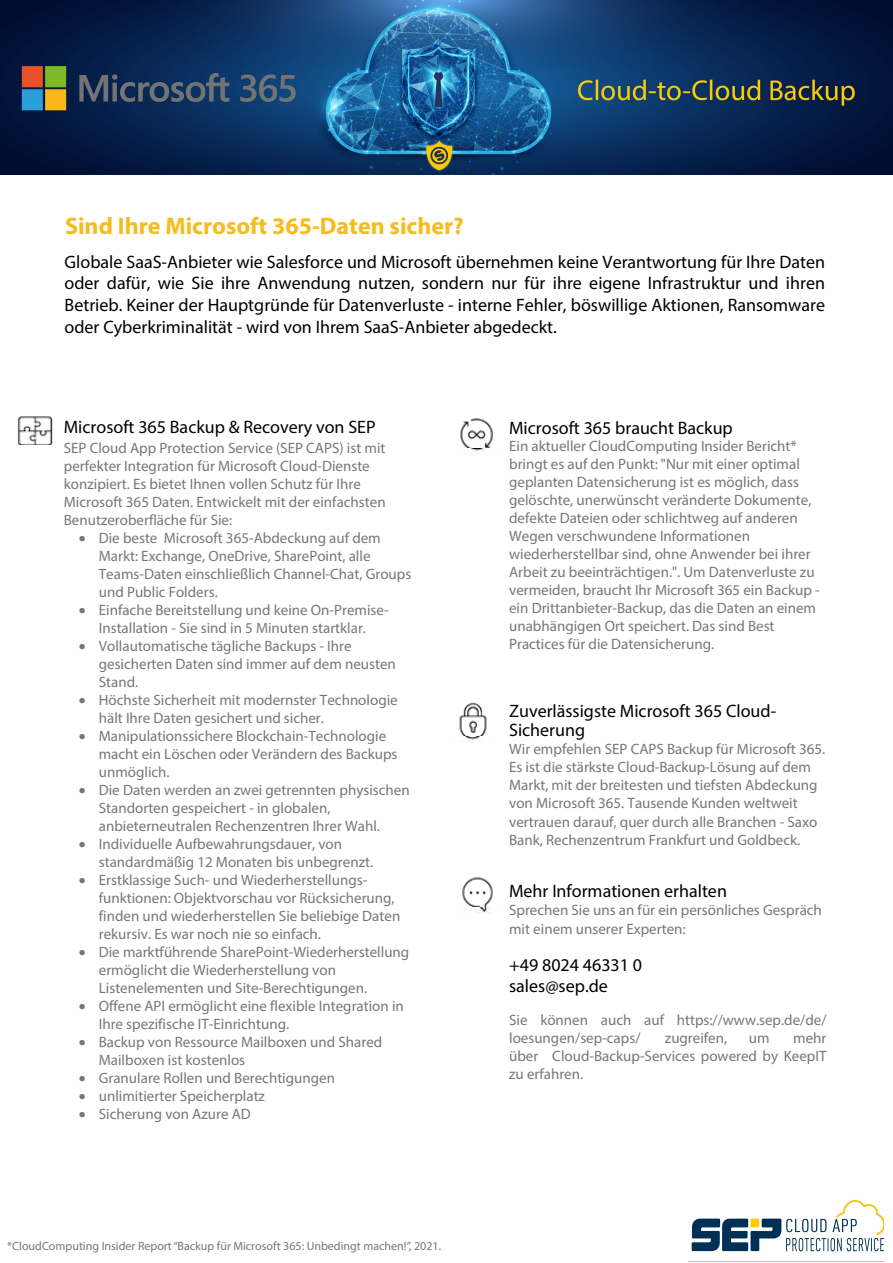
<style>
.page{position:relative;width:893px;height:1263px;background:#fff}
.page>*{position:absolute;margin:0;border:0;box-sizing:border-box;transform-origin:0 0}
.t1{font:700 24px "Myriad Pro";color:#f6bb1c}
.t2{font:18px/21.6px "Myriad Pro";color:#000}
.t3{font:15px/18px "Myriad Pro";color:#757779}
.t4{font:12px "Myriad Pro";color:#757779}
</style>
<div class="page">
<img style="left:18px;top:416px;width:35px;height:28px">
<img style="left:459px;top:702px;width:28px;height:41px">
<img style="left:462px;top:877px;width:31px;height:36px">
<img style="left:460px;top:418px;width:33px;height:36px">
<img style="left:689px;top:1199px;width:195px;height:63px">
<img style="left:0;top:0;width:893px;height:175px">
<h1 class="t1" style="left:65px;top:210px;width:400px">Sind Ihre Microsoft 365-Daten sicher?</h1>
<p class="t2" style="left:65px;top:251px;width:762px;text-align:justify">Globale SaaS-Anbieter wie Salesforce und Microsoft übernehmen keine Verantwortung für Ihre Daten oder dafür, wie Sie ihre Anwendung nutzen, sondern nur für ihre eigene Infrastruktur und ihren Betrieb. Keiner der Hauptgründe für Datenverluste - interne Fehler, böswillige Aktionen, Ransomware oder Cyberkriminalität - wird von Ihrem SaaS-Anbieter abgedeckt.</p>
<p class="t2" style="left:64px;top:416px;width:313px">Microsoft 365 Backup &amp; Recovery von SEP</p>
<p class="t3" style="left:64px;top:439px;width:323px">SEP Cloud App Protection Service (SEP CAPS) ist mit perfekter Integration für Microsoft Cloud-Dienste konzipiert. Es bietet Ihnen vollen Schutz für Ihre Microsoft 365 Daten. Entwickelt mit der einfachsten Benutzeroberfläche für Sie:</p>
<p class="t3" style="left:99px;top:528px;width:314px;text-indent:-20px">• Die beste Microsoft 365-Abdeckung auf dem Markt: Exchange, OneDrive, SharePoint, alle Teams-Daten einschließlich Channel-Chat, Groups und Public Folders.</p>
<p class="t3" style="left:79px;top:600px;width:311px;text-align:center">• Einfache Bereitstellung und keine On-Premise-<br>Installation - Sie sind in 5 Minuten startklar.</p>
<p class="t3" style="left:99px;top:636px;width:299px;text-indent:-20px">• Vollautomatische tägliche Backups - Ihre gesicherten Daten sind immer auf dem neusten<br>Stand.</p>
<p class="t3" style="left:99px;top:690px;width:300px;text-indent:-20px">• Höchste Sicherheit mit modernster Technologie hält Ihre Daten gesichert und sicher.</p>
<p class="t3" style="left:99px;top:726px;width:300px;text-indent:-20px">• Manipulationssichere Blockchain-Technologie macht ein Löschen oder Verändern des Backups unmöglich.</p>
<p class="t3" style="left:99px;top:780px;width:312px;text-indent:-20px">• Die Daten werden an zwei getrennten physischen<br>Standorten gespeichert - in globalen, anbieterneutralen Rechenzentren Ihrer Wahl.</p>
<p class="t3" style="left:99px;top:834px;width:276px;text-indent:-20px">• Individuelle Aufbewahrungsdauer, von standardmäßig 12 Monaten bis unbegrenzt.</p>
<p class="t3" style="left:99px;top:870px;width:303px;text-indent:-20px">• Erstklassige Such- und Wiederherstellungs&shy;funktionen: Objektvorschau vor Rücksicherung, finden und wiederherstellen Sie beliebige Daten rekursiv. Es war noch nie so einfach.</p>
<p class="t3" style="left:99px;top:942px;width:312px;text-indent:-20px">• Die marktführende SharePoint-Wiederherstellung ermöglicht die Wiederherstellung von<br>Listenelementen und Site-Berechtigungen.</p>
<p class="t3" style="left:99px;top:996px;width:307px;text-indent:-20px">• Offene API ermöglicht eine flexible Integration in<br>Ihre spezifische IT-Einrichtung.</p>
<p class="t3" style="left:99px;top:1032px;width:285px;text-indent:-20px">• Backup von Ressource Mailboxen und Shared<br>Mailboxen ist kostenlos</p>
<p class="t3" style="left:79px;top:1068px;width:258px">• Granulare Rollen und Berechtigungen</p>
<p class="t3" style="left:79px;top:1086px;width:188px">• unlimitierter Speicherplatz</p>
<p class="t3" style="left:79px;top:1104px;width:174px">• Sicherung von Azure AD</p>
<p class="t4" style="left:7px;top:1238px;width:435px">*CloudComputing Insider Report “Backup für Microsoft 365: Unbedingt machen!”, 2021.</p>
<p class="t2" style="left:509px;top:417px;width:225px">Microsoft 365 braucht Backup</p>
<p class="t3" style="left:509px;top:437px;width:312px">Ein aktueller CloudComputing Insider Bericht* bringt es auf den Punkt: "Nur mit einer optimal geplanten Datensicherung ist es möglich, dass gelöschte, unerwünscht veränderte Dokumente, defekte Dateien oder schlichtweg auf anderen Wegen verschwundene Informationen wiederherstellbar sind, ohne Anwender bei ihrer Arbeit zu beeinträchtigen.". Um Datenverluste zu vermeiden, braucht Ihr Microsoft 365 ein Backup - ein Drittanbieter-Backup, das die Daten an einem unabhängigen Ort speichert. Das sind Best Practices für die Datensicherung.</p>
<p class="t2" style="left:509px;top:701px;width:269px;line-height:19.5px">Zuverlässigste Microsoft 365 Cloud-<br>Sicherung</p>
<p class="t3" style="left:509px;top:740px;width:318px">Wir empfehlen SEP CAPS Backup für Microsoft 365.<br>Es ist die stärkste Cloud-Backup-Lösung auf dem Markt, mit der breitesten und tiefsten Abdeckung von Microsoft 365. Tausende Kunden weltweit vertrauen darauf, quer durch alle Branchen - Saxo Bank, Rechenzentrum Frankfurt und Goldbeck.</p>
<p class="t2" style="left:509px;top:879px;width:219px">Mehr Informationen erhalten</p>
<p class="t3" style="left:509px;top:901px;width:314px;line-height:18.6px">Sprechen Sie uns an für ein persönliches Gespräch mit einem unserer Experten:</p>
<p class="t2" style="left:509px;top:953px;width:134px">+49 8024 46331 0 sales@sep.de</p>
<p class="t3" style="left:509px;top:1011px;width:319px">Sie können auch auf https://www.sep.de/de/ loesungen/sep-caps/</p>
<p class="t3" style="left:665px;top:1029px;width:64px">zugreifen,</p>
<p class="t3" style="left:749px;top:1029px;width:22px">um</p>
<p class="t3" style="left:509px;top:1029px;width:319px;text-align:justify;text-indent:284px">mehr über Cloud-Backup-Services powered by KeepIT zu erfahren.</p>
</div>
